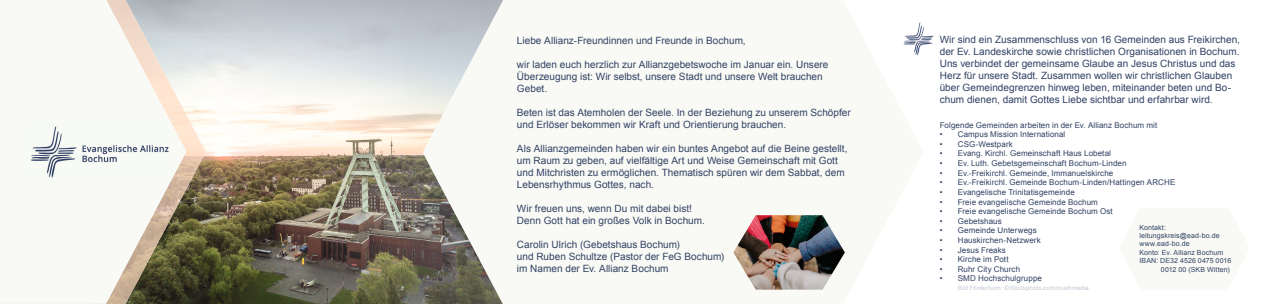
<style>
.page{position:relative;width:1265px;height:304px;background:#fff}
.page>*{position:absolute;margin:0;border:0;box-sizing:border-box;transform-origin:0 0}
.t1{font:10px/12px "Arial";letter-spacing:.005em;color:#304163}
.t2{font:8px "Arial";letter-spacing:.01em;color:#304163}
.t3{font:7px "Arial";letter-spacing:.015em;color:#304163}
.t4{font:6px "Arial";letter-spacing:.02em;color:#c4c6d5}
</style>
<div class="page">
<img style="left:402px;top:0;width:20px;height:303px">
<img style="left:266px;top:34px;width:136px;height:269px">
<img style="left:206px;top:105px;width:60px;height:97px">
<img style="left:186px;top:202px;width:80px;height:101px">
<hr style="left:0;top:303px;width:96px;height:1px;background:#ffe7d5">
<img style="left:186px;top:99px;width:20px;height:105px">
<svg style="left:106px;top:0;width:80px;height:303px"></svg>
<svg style="left:422px;top:0;width:401px;height:303px;fill:#f9faf5"></svg>
<img style="left:28px;top:122px;width:146px;height:59px">
<img style="left:903px;top:22px;width:31px;height:34px">
<img style="left:733px;top:215px;width:111px;height:74px">
<p class="t1" style="left:517px;top:34px;width:230px">Liebe Allianz-Freundinnen und Freunde in Bochum,</p>
<p class="t1" style="left:517px;top:58px;width:313px">wir laden euch herzlich zur Allianzgebetswoche im Januar ein. Unsere<br>Überzeugung ist: Wir selbst, unsere Stadt und unsere Welt brauchen<br>Gebet.</p>
<p class="t1" style="left:517px;top:106px;width:335px">Beten ist das Atemholen der Seele. In der Beziehung zu unserem Schöpfer und Erlöser bekommen wir Kraft und Orientierung brauchen.</p>
<p class="t1" style="left:517px;top:142px;width:332px">Als Allianzgemeinden haben wir ein buntes Angebot auf die Beine gestellt, um Raum zu geben, auf vielfältige Art und Weise Gemeinschaft mit Gott und Mitchristen zu ermöglichen. Thematisch spüren wir dem Sabbat, dem Lebensrhythmus Gottes, nach.</p>
<p class="t1" style="left:517px;top:202px;width:189px">Wir freuen uns, wenn Du mit dabei bist!<br>Denn Gott hat ein großes Volk in Bochum.</p>
<p class="t1" style="left:517px;top:238px;width:209px">Carolin Ulrich (Gebetshaus Bochum)<br>und Ruben Schultze (Pastor der FeG Bochum) im Namen der Ev. Allianz Bochum</p>
<p class="t1" style="left:939px;top:34px;width:302px">Wir sind ein Zusammenschluss von 16 Gemeinden aus Freikirchen, der Ev. Landeskirche sowie christlichen Organisationen in Bochum.<br>Uns verbindet der gemeinsame Glaube an Jesus Christus und das Herz für unsere Stadt. Zusammen wollen wir christlichen Glauben über Gemeindegrenzen hinweg leben, miteinander beten und Bo&shy;chum dienen, damit Gottes Liebe sichtbar und erfahrbar wird.</p>
<p class="t2" style="left:939px;top:119px;width:219px">Folgende Gemeinden arbeiten in der Ev. Allianz Bochum mit</p>
<p class="t2" style="left:939px;top:129px;width:127px">• Campus Mission International</p>
<p class="t2" style="left:939px;top:138px;width:75px">• CSG-Westpark</p>
<p class="t2" style="left:939px;top:148px;width:173px">• Evang. Kirchl. Gemeinschaft Haus Lobetal</p>
<p class="t2" style="left:939px;top:158px;width:188px">• Ev. Luth. Gebetsgemeinschaft Bochum-Linden</p>
<p class="t2" style="left:939px;top:167px;width:175px">• Ev.-Freikirchl. Gemeinde, Immanuelskirche</p>
<p class="t2" style="left:939px;top:177px;width:237px">• Ev.-Freikirchl. Gemeinde Bochum-Linden/Hattingen ARCHE</p>
<p class="t2" style="left:939px;top:186px;width:136px">• Evangelische Trinitatisgemeinde</p>
<p class="t2" style="left:939px;top:196px;width:160px">• Freie evangelische Gemeinde Bochum</p>
<p class="t2" style="left:939px;top:206px;width:174px">• Freie evangelische Gemeinde Bochum Ost</p>
<p class="t2" style="left:939px;top:215px;width:63px">• Gebetshaus</p>
<p class="t2" style="left:939px;top:225px;width:98px">• Gemeinde Unterwegs</p>
<p class="t2" style="left:939px;top:234px;width:103px">• Hauskirchen-Netzwerk</p>
<p class="t2" style="left:939px;top:244px;width:68px">• Jesus Freaks</p>
<p class="t2" style="left:939px;top:254px;width:70px">• Kirche im Pott</p>
<p class="t2" style="left:939px;top:263px;width:82px">• Ruhr City Church</p>
<p class="t2" style="left:939px;top:273px;width:104px">• SMD Hochschulgruppe</p>
<p class="t3" style="left:1139px;top:222px;width:28px">Kontakt:</p>
<p class="t3" style="left:1139px;top:230px;width:82px">leitungskreis@ead-bo.de</p>
<p class="t3" style="left:1139px;top:239px;width:52px">www.ead-bo.de</p>
<p class="t3" style="left:1139px;top:247px;width:85px">Konto: Ev. Allianz Bochum</p>
<p class="t3" style="left:1139px;top:256px;width:93px">IBAN: DE32 4526 0475 0016</p>
<p class="t3" style="left:1160px;top:264px;width:70px">0012 00 (SKB Witten)</p>
<p class="t4" style="left:957px;top:283px;width:132px">Bild Förderturm: ©iStockphoto.com/mushmedia</p>
</div>
